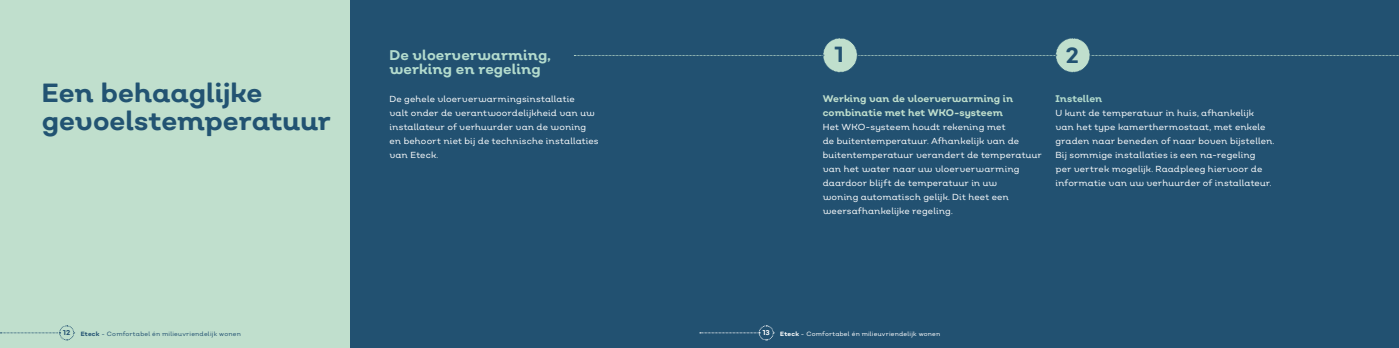
<style>
.page{position:relative;width:1399px;height:348px;background:#fff}
.page>*{position:absolute;margin:0;border:0;box-sizing:border-box;transform-origin:0 0}
.t1{font:700 26.25px/28px "Nutmeg Headline";letter-spacing:-.005em;color:#225372}
.t2{font:700 21.88px "Nutmeg Headline";color:#225171}
.t3{font:700 14px/14px "Nutmeg Headline";letter-spacing:.005em;color:#b3dbcd}
.t4{font:700 9.62px/14px "Nutmeg Headline";letter-spacing:.005em;color:#c0dfcd}
.t5{font:700 9.62px "Nutmeg Headline";letter-spacing:.005em;color:#b3dbcd}
.t6{font:8.75px/14px "Nutmeg Headline";color:#fff}
.t7{font:700 7px "Nutmeg Headline";color:#225171}
.t8{font:700 7px "Nutmeg Headline";color:#fff}
.t9{font:6.12px "Nutmeg";letter-spacing:.03em;color:#225171}
.t10{font:6.12px "Nutmeg";letter-spacing:.03em;color:#fff}
.s1{font-weight:700}
</style>
<div class="page">
<div style="left:350px;top:0;width:349px;height:347px;background:#225171"></div>
<div style="left:0;top:0;width:350px;height:347px;background:#c0dfcd"></div>
<svg style="left:0;top:325px;width:75px;height:15px"></svg>
<div style="left:699px;top:0;width:700px;height:347px;background:#225171"></div>
<svg style="left:700px;top:325px;width:74px;height:15px"></svg>
<svg style="left:574px;top:38px;width:825px;height:35px"></svg>
<h1 class="t1" style="left:42px;top:78px;width:291px">Een behaaglijke gevoelstemperatuur</h1>
<h2 class="t2" style="left:835px;top:40px;width:11px">1</h2>
<h2 class="t2" style="left:1066px;top:41px;width:15px">2</h2>
<h3 class="t3" style="left:389px;top:47px;width:163px">De vloerverwarming, werking en regeling</h3>
<p class="t6" style="left:389px;top:91px;width:211px">De gehele vloerverwarmingsinstallatie<br>valt onder de verantwoordelijkheid van uw installateur of verhuurder van de woning en behoort niet bij de technische installaties van Eteck.</p>
<p class="t4" style="left:823px;top:91px;width:192px">Werking van de vloerverwarming in combinatie met het WKO-systeem</p>
<p class="t5" style="left:1055px;top:92px;width:49px">Instellen</p>
<p class="t6" style="left:1055px;top:105px;width:221px">U kunt de temperatuur in huis, afhankelijk van het type kamerthermostaat, met enkele graden naar beneden of naar boven bijstellen.<br>Bij sommige installaties is een na-regeling<br>per vertrek mogelijk. Raadpleeg hiervoor de informatie van uw verhuurder of installateur.</p>
<p class="t6" style="left:823px;top:119px;width:221px">Het WKO-systeem houdt rekening met<br>de buitentemperatuur. Afhankelijk van de buitentemperatuur verandert de temperatuur van het water naar uw vloerverwarming daardoor blijft de temperatuur in uw<br>woning automatisch gelijk. Dit heet een weersafhankelijke regeling.</p>
<p class="t7" style="left:63px;top:327px;width:9px">12</p>
<p class="t9" style="left:81px;top:329px;width:161px"><span class="s1">Eteck</span> - Comfortabel én milieuvriendelijk wonen</p>
<p class="t8" style="left:763px;top:327px;width:9px">13</p>
<p class="t10" style="left:780px;top:329px;width:161px"><span class="s1">Eteck</span> - Comfortabel én milieuvriendelijk wonen</p>
</div>
